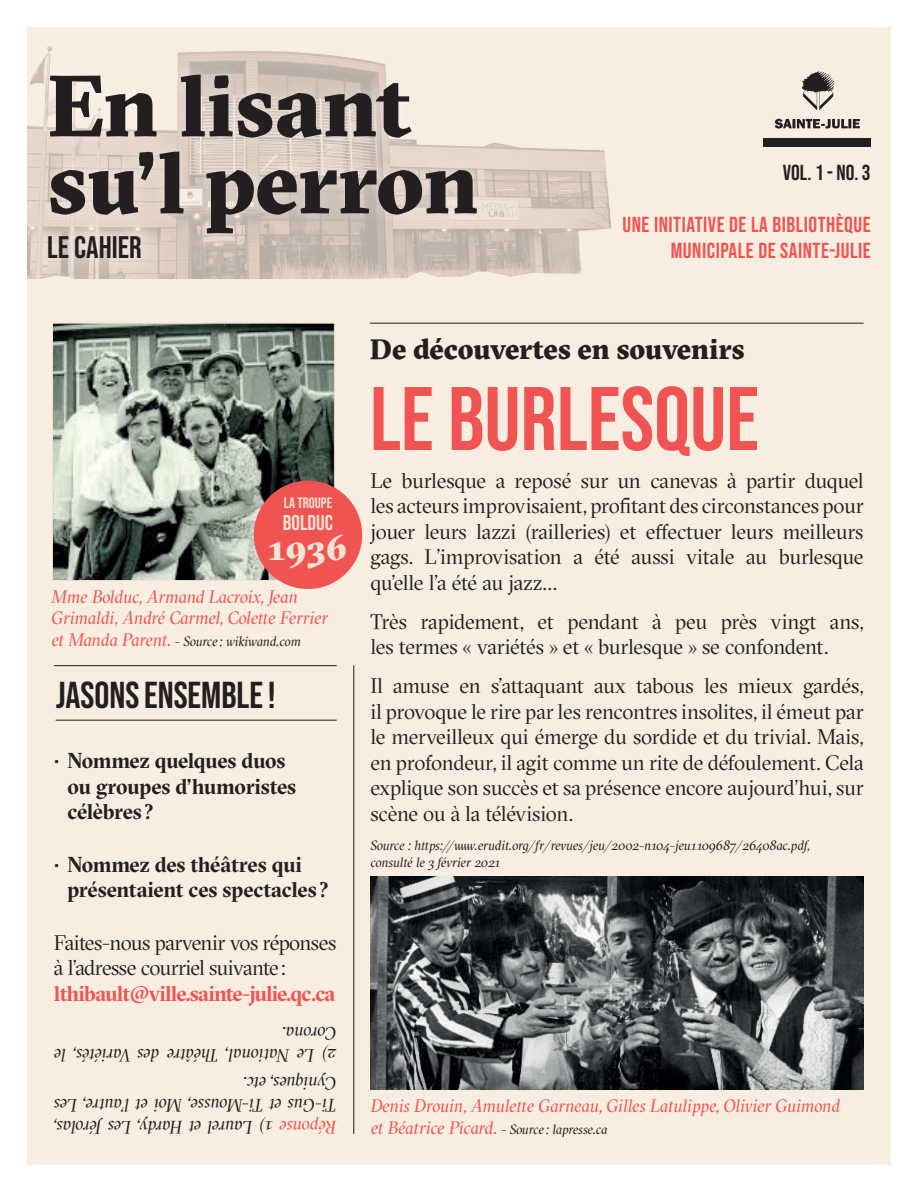
<style>
.page{position:relative;width:918px;height:1188px;background:#fff}
.page>*{position:absolute;margin:0;border:0;box-sizing:border-box;transform-origin:0 0}
.t1{font:90px "Bebas Neue";color:#f05452}
.t2{font:900 86.7px/76.9px "GT Sectra";color:#231f20}
.t3{font:37.5px "Bebas Neue";color:#231f20}
.t4{font:900 35.7px "GT Sectra Fine";color:#f2e4d2}
.t5{font:31.2px "Bebas Neue";color:#231f20}
.t6{font:900 28.5px "GT Sectra";letter-spacing:-.01em;color:#231f20}
.t7{font:21.75px/26.1px "Bebas Neue";letter-spacing:.025em;color:#f05452;text-align:right}
.t8{font:21.75px "Bebas Neue";color:#231f20}
.t9{font:21.45px "Bebas Neue";color:#f2e4d2}
.t10{font:21px/25.5px "GT Sectra Fine";letter-spacing:-.02em;color:#231f20}
.t11{font:700 21px/25.5px "GT Sectra Fine";letter-spacing:-.01em;color:#231f20}
.t12{font:700 21px "GT Sectra Fine";letter-spacing:-.03em;color:#f05452}
.t13{font:italic 18px/21.6px "GT Sectra Fine";letter-spacing:-.01em;color:#231f20;text-align:justify}
.t14{font:italic 18px/21.6px "GT Sectra Fine";letter-spacing:-.005em;color:#f05452}
.t15{font:15px "Bebas Neue";color:#f2e4d2}
.t16{font:italic 13.5px/16.2px "GT Sectra Fine";letter-spacing:-.01em;color:#231f20}
.s1{font-size:18px;color:#f05452}
.s2{color:#f05452}
</style>
<div class="page">
<div style="left:27px;top:27px;width:864px;height:1137px;background:#f7ede1"></div>
<img style="left:27px;top:46px;width:584px;height:233px">
<div style="left:34px;top:59px;width:458px;height:214px;background:#fff;opacity:.34"></div>
<svg style="left:775px;top:119px;width:85px;height:10px"></svg>
<div style="left:764px;top:138px;width:107px;height:8px;background:#231f20"></div>
<svg style="left:802px;top:71px;width:33px;height:39px"></svg>
<hr style="left:353px;top:665px;width:1px;height:469px;background:#231f20">
<hr style="left:370px;top:323px;width:494px;height:1px;background:#231f20">
<hr style="left:56px;top:720px;width:281px;height:1px;background:#231f20">
<hr style="left:54px;top:665px;width:283px;height:1px;background:#231f20">
<img style="left:54px;top:325px;width:279px;height:254px">
<div style="left:52px;top:323px;width:283px;height:258px;border:1px solid #f2e4d2"></div>
<img style="left:370px;top:877px;width:494px;height:212px">
<div style="left:254px;top:481px;width:108px;height:108px;background:#f05452;border-radius:50%"></div>
<h2 class="t2" style="left:47px;top:66px;width:433px">En lisant su’l perron</h2>
<h3 class="t5" style="left:47px;top:230px;width:96px">LE CAHIER</h3>
<p class="t8" style="left:783px;top:161px;width:89px">VOL. 1 - NO. 3</p>
<p class="t7" style="left:622px;top:211px;width:250px">UNE INITIATIVE DE LA BIBLIOTHÈQUE<br>MUNICIPALE DE SAINTE-JULIE</p>
<p class="t15" style="left:284px;top:494px;width:50px">LA TROUPE</p>
<p class="t9" style="left:283px;top:511px;width:52px">BOLDUC</p>
<h3 class="t4" style="left:269px;top:524px;width:80px">1936</h3>
<p class="t14" style="left:51px;top:585px;width:278px">Mme Bolduc, Armand Lacroix, Jean<br>Grimaldi, André Carmel, Colette Ferrier</p>
<p class="t16" style="left:51px;top:633px;width:251px"><span class="s1">et Manda Parent.</span> - Source : wikiwand.com</p>
<h3 class="t3" style="left:56px;top:674px;width:221px">JASONSENSEMBLE!</h3>
<p class="t11" style="left:68px;top:748px;width:230px;text-indent:-14px">• Nommez quelques duos ou groupes d’humoristes célèbres ?</p>
<p class="t11" style="left:68px;top:851px;width:263px;text-indent:-14px">• Nommez des théâtres qui présentaient ces spectacles ?</p>
<p class="t10" style="left:54px;top:929px;width:284px">Faites-nous parvenir vos réponses à l’adresse courriel suivante:</p>
<p class="t12" style="left:54px;top:980px;width:283px">lthibault@ville.sainte-julie.qc.ca</p>
<p class="t13" style="left:337px;top:1066px;width:284px;rotate:-180deg">2) Le National, Théâtre des Variétés, le<br>Corona.</p>
<p class="t13" style="left:337px;top:1138px;width:285px;rotate:-180deg"><span class="s2">Réponse</span> 1) Laurel et Hardy, Les Jérolas, Ti-Gus et Ti-Mousse, Moi et l’autre, Les Cyniques, etc.</p>
<h3 class="t6" style="left:370px;top:330px;width:376px">De découvertes en souvenirs</h3>
<h1 class="t1" style="left:370px;top:368px;width:390px">LE BURLESQUE</h1>
<p class="t10" style="left:370px;top:467px;width:495px;text-align:justify">Le burlesque a reposé sur un canevas à partir duquel les acteurs improvisaient, profitant des circonstances pour jouer leurs lazzi (railleries) et effectuer leurs meilleurs gags. L’improvisation a été aussi vitale au burlesque qu’elle l’a été au jazz…</p>
<p class="t10" style="left:370px;top:608px;width:495px">Très rapidement, et pendant à peu près vingt ans, les termes « variétés » et « burlesque » se confondent.</p>
<p class="t10" style="left:370px;top:673px;width:495px;text-align:justify">Il amuse en s’attaquant aux tabous les mieux gardés, il provoque le rire par les rencontres insolites, il émeut par le merveilleux qui émerge du sordide et du trivial. Mais, en profondeur, il agit comme un rite de défoulement. Cela explique son succès et sa présence encore aujourd’hui, sur scène ou à la télévision.</p>
<p class="t16" style="left:370px;top:837px;width:441px">Source : https://www.erudit.org/fr/revues/jeu/2002-n104-jeu1109687/26408ac.pdf, consulté le 3 février 2021</p>
<p class="t14" style="left:371px;top:1095px;width:471px">Denis Drouin, Amulette Garneau, Gilles Latulippe, Olivier Guimond</p>
<p class="t16" style="left:371px;top:1121px;width:238px"><span class="s1">et Béatrice Picard.</span> - Source : lapresse.ca</p>
</div>
